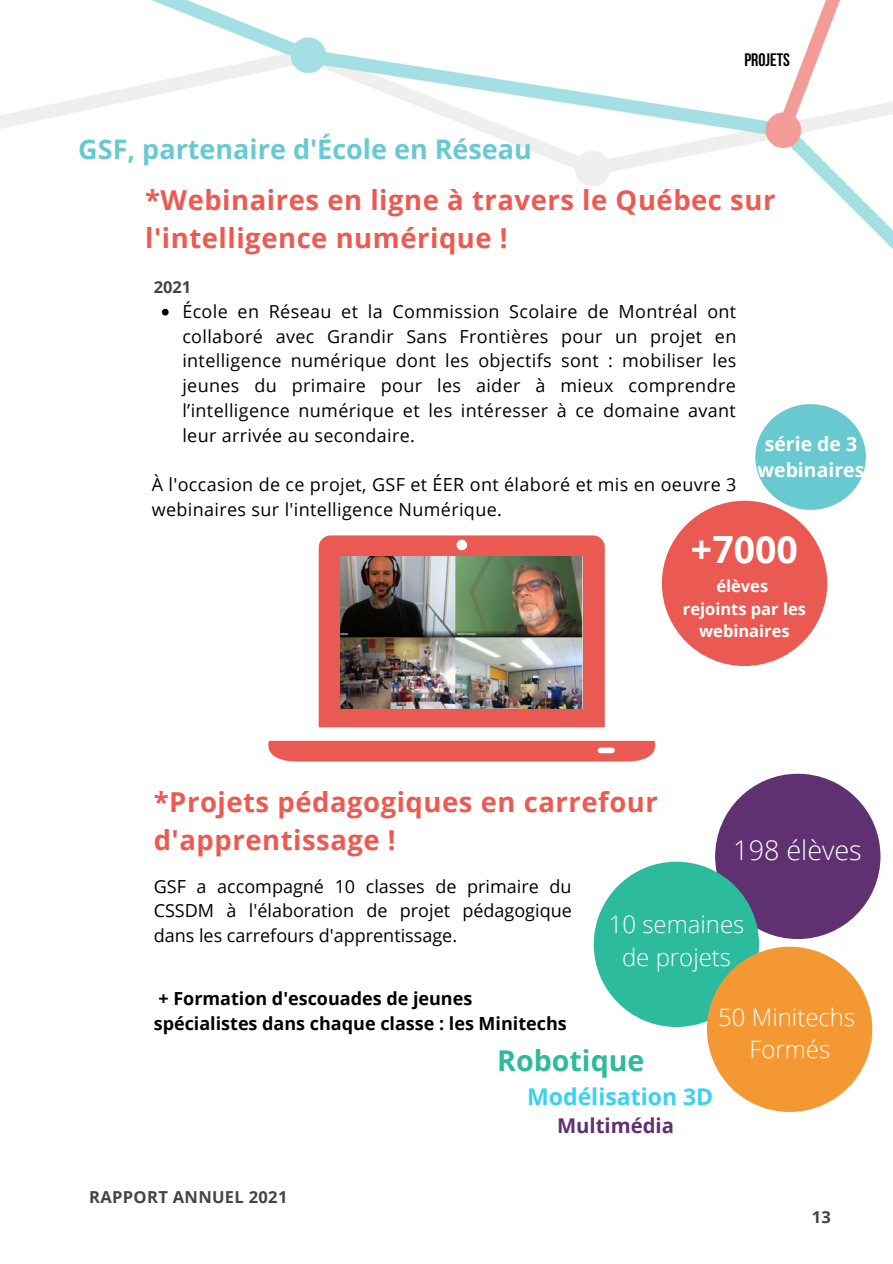
<style>
.page{position:relative;width:893px;height:1264px;background:#fff}
.page>*{position:absolute;margin:0;border:0;box-sizing:border-box;transform-origin:0 0}
.t1{font:700 37.5px "Open Sans";color:#fff}
.t2{font:700 28.65px "Open Sans";color:#2dbb9d}
.t3{font:700 27.45px/38.2px "Open Sans";letter-spacing:.02em;color:#ec5a52}
.t4{font:700 27px "Open Sans";color:#68cad0}
.t5{font:300 27px "Open Sans";color:#fffefd}
.t6{font:300 24px/32.5px "Open Sans";color:#fffefd;text-align:center}
.t7{font:700 23.1px "Open Sans";color:#3ad2f0}
.t8{font:700 20.25px "Open Sans";color:#5f3171}
.t9{font:700 19.5px/26.7px "Open Sans";color:#fff;text-align:center}
.t10{font:18px/24.8px "Open Sans";letter-spacing:.02em;color:#000;text-align:justify}
.t11{font:700 18px/24.8px "Open Sans";color:#000}
.t12{font:700 18px "Bebas Neue";color:#000}
.t13{font:700 16.5px/22.5px "Open Sans";color:#fff;text-align:center}
.t14{font:700 16.5px "Open Sans";letter-spacing:.02em;color:#444440}
</style>
<div class="page">
<img style="left:0;top:0;width:892px;height:248px">
<svg style="left:268px;top:535px;width:387px;height:226px"></svg>
<img style="left:341px;top:556px;width:241px;height:152px">
<svg style="left:162px;top:309px;width:7px;height:6px"></svg>
<div style="left:662px;top:501px;width:165px;height:165px;background:#eb5a52;border-radius:50%"></div>
<div style="left:755px;top:404px;width:110px;height:106px;background:#68cad0;border-radius:50%"></div>
<div style="left:715px;top:773px;width:165px;height:166px;background:#5f3171;border-radius:50%"></div>
<div style="left:593px;top:861px;width:166px;height:166px;background:#2dbb9d;border-radius:50%"></div>
<div style="left:707px;top:946px;width:165px;height:165px;background:#f49833;border-radius:50%"></div>
<h3 class="t4" style="left:78px;top:130px;width:455px">GSF, partenaire d'École en Réseau</h3>
<p class="t12" style="left:744px;top:52px;width:47px">PROJETS</p>
<h3 class="t3" style="left:145px;top:180px;width:631px">*Webinaires en ligne à travers le Québec sur l'intelligence numérique !</h3>
<p class="t14" style="left:154px;top:275px;width:39px">2021</p>
<p class="t10" style="left:182px;top:298px;width:555px">École en Réseau et la Commission Scolaire de Montréal ont collaboré avec Grandir Sans Frontières pour un projet en intelligence numérique dont les objectifs sont : mobiliser les jeunes du primaire pour les aider à mieux comprendre l’intelligence numérique et les intéresser à ce domaine avant leur arrivée au secondaire.</p>
<p class="t10" style="left:152px;top:471px;width:586px">À l'occasion de ce projet, GSF et ÉER ont élaboré et mis en oeuvre 3 webinaires sur l'intelligence Numérique.</p>
<h1 class="t1" style="left:691px;top:523px;width:108px">+7000</h1>
<p class="t13" style="left:682px;top:574px;width:125px">élèves<br>rejoints par les webinaires</p>
<p class="t9" style="left:757px;top:429px;width:108px">série de 3 webinaires</p>
<h3 class="t3" style="left:154px;top:781px;width:505px">*Projets pédagogiques en carrefour d'apprentissage !</h3>
<h3 class="t5" style="left:733px;top:831px;width:130px">198 élèves</h3>
<p class="t10" style="left:154px;top:873px;width:419px">GSF a accompagné 10 classes de primaire du CSSDM à l'élaboration de projet pédagogique dans les carrefours d'apprentissage.</p>
<h3 class="t6" style="left:608px;top:907px;width:137px">10 semaines de projets</h3>
<p class="t11" style="left:154px;top:986px;width:414px">+ Formation d'escouades de jeunes spécialistes dans chaque classe : les Minitechs</p>
<h3 class="t6" style="left:718px;top:1000px;width:139px">50 Minitechs<br>Formés</h3>
<h2 class="t2" style="left:497px;top:1040px;width:149px">Robotique</h2>
<p class="t8" style="left:557px;top:1111px;width:118px">Multimédia</p>
<p class="t7" style="left:527px;top:1079px;width:188px">Modélisation 3D</p>
<p class="t14" style="left:89px;top:1185px;width:200px">RAPPORT ANNUEL 2021</p>
<p class="t14" style="left:811px;top:1204px;width:21px">13</p>
</div>
